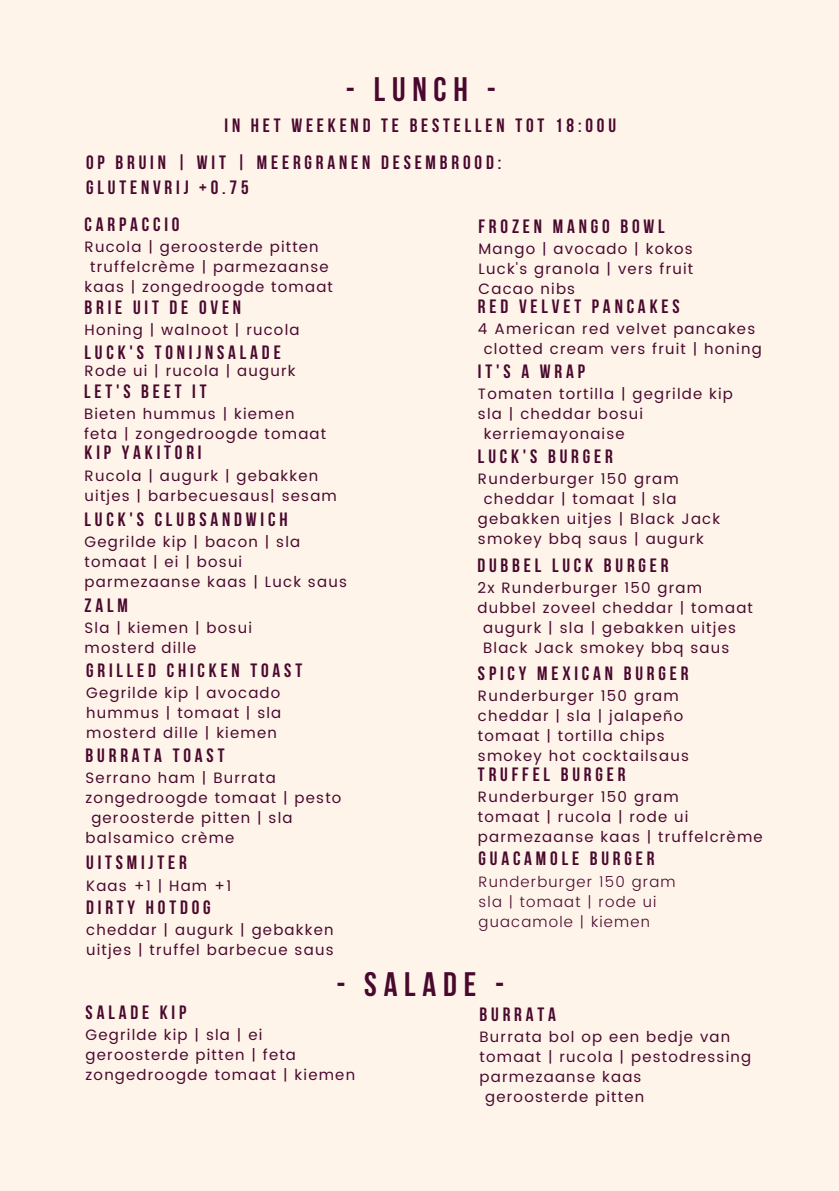
<style>
.page{position:relative;width:839px;height:1191px;background:#fff}
.page>*{position:absolute;margin:0;border:0;box-sizing:border-box;transform-origin:0 0}
.t1{font:700 33.8px "Bebas Neue";letter-spacing:.2em;color:#49092e}
.t2{font:700 19.2px/37px "Bebas Neue";letter-spacing:.2em;color:#49092e}
.t3{font:15px/20px "Poppins";letter-spacing:.08em;color:#49092e}
.t4{font:300 15px/20px "Poppins";letter-spacing:.08em;color:#49092e}
</style>
<div class="page">
<div style="left:0;top:0;width:838px;height:1191px;background:#fff4ea"></div>
<h1 class="t1" style="left:346px;top:76px;width:151px">- LUNCH -</h1>
<p class="t2" style="left:86px;top:109px;width:531px;text-indent:138px">IN HET WEEKEND TE BESTELLEN TOT 18:00U<br>OP BRUIN | WIT | MEERGRANEN DESEMBROOD:</p>
<p class="t2" style="left:86px;top:171px;width:164px">GLUTENVRIJ +0.75</p>
<p class="t2" style="left:85px;top:208px;width:96px">CARPACCIO</p>
<p class="t3" style="left:85px;top:237px;width:236px">Rucola | geroosterde pitten</p>
<p class="t3" style="left:90px;top:257px;width:240px">truffelcrème | parmezaanse</p>
<p class="t3" style="left:85px;top:277px;width:250px">kaas | zongedroogde tomaat</p>
<p class="t2" style="left:85px;top:291px;width:158px">BRIE UIT DE OVEN</p>
<p class="t2" style="left:85px;top:335px;width:198px">LUCK'S TONIJNSALADE</p>
<p class="t3" style="left:85px;top:320px;width:216px">Honing | walnoot | rucola</p>
<p class="t3" style="left:85px;top:361px;width:212px">Rode ui | rucola | augurk</p>
<p class="t2" style="left:84px;top:374px;width:124px">LET'S BEET IT</p>
<p class="t3" style="left:84px;top:404px;width:244px">Bieten hummus | kiemen feta | zongedroogde tomaat</p>
<p class="t2" style="left:85px;top:436px;width:118px">KIP YAKITORI</p>
<p class="t3" style="left:85px;top:465px;width:254px">Rucola | augurk | gebakken uitjes | barbecuesaus| sesam</p>
<p class="t2" style="left:85px;top:503px;width:204px">LUCK'S CLUBSANDWICH</p>
<p class="t3" style="left:85px;top:532px;width:264px">Gegrilde kip | bacon | sla tomaat | ei | bosui parmezaanse kaas | Luck saus</p>
<p class="t2" style="left:85px;top:589px;width:45px">ZALM</p>
<p class="t3" style="left:85px;top:618px;width:169px">Sla | kiemen | bosui mosterd dille</p>
<p class="t2" style="left:86px;top:653px;width:217px">GRILLED CHICKEN TOAST</p>
<p class="t3" style="left:86px;top:683px;width:197px;text-align:justify">Gegrilde kip | avocado hummus | tomaat | sla mosterd dille | kiemen</p>
<p class="t2" style="left:86px;top:738px;width:140px">BURRATA TOAST</p>
<p class="t3" style="left:86px;top:768px;width:192px">Serrano ham | Burrata</p>
<p class="t3" style="left:86px;top:788px;width:257px">zongedroogde tomaat | pesto</p>
<p class="t3" style="left:91px;top:808px;width:203px">geroosterde pitten | sla</p>
<p class="t3" style="left:86px;top:828px;width:150px">balsamico crème</p>
<p class="t2" style="left:86px;top:846px;width:102px">UITSMIJTER</p>
<p class="t3" style="left:86px;top:875px;width:147px">Kaas +1 | Ham +1</p>
<p class="t2" style="left:86px;top:891px;width:126px">DIRTY HOTDOG</p>
<p class="t3" style="left:86px;top:920px;width:249px">cheddar | augurk | gebakken uitjes | truffel barbecue saus</p>
<p class="t2" style="left:478px;top:210px;width:188px">FROZEN MANGO BOWL</p>
<p class="t3" style="left:478px;top:239px;width:216px;text-align:justify">Mango | avocado | kokos Luck's granola | vers fruit Cacao nibs</p>
<p class="t2" style="left:478px;top:290px;width:203px">RED VELVET PANCAKES</p>
<p class="t3" style="left:478px;top:319px;width:285px;text-align:center">4 American red velvet pancakes clotted cream vers fruit | honing</p>
<p class="t2" style="left:478px;top:355px;width:108px">IT'S A WRAP</p>
<p class="t3" style="left:478px;top:384px;width:256px">Tomaten tortilla | gegrilde kip</p>
<p class="t3" style="left:478px;top:404px;width:167px">sla | cheddar bosui</p>
<p class="t3" style="left:483px;top:424px;width:142px">kerriemayonaise</p>
<p class="t2" style="left:478px;top:440px;width:136px">LUCK'S BURGER</p>
<p class="t3" style="left:478px;top:469px;width:202px">Runderburger 150 gram</p>
<p class="t3" style="left:483px;top:489px;width:194px">cheddar | tomaat | sla</p>
<p class="t3" style="left:478px;top:509px;width:244px">gebakken uitjes | Black Jack</p>
<p class="t3" style="left:478px;top:529px;width:227px">smokey bbq saus | augurk</p>
<p class="t2" style="left:477px;top:548px;width:193px">DUBBEL LUCK BURGER</p>
<p class="t3" style="left:477px;top:578px;width:226px">2x Runderburger 150 gram</p>
<p class="t3" style="left:477px;top:598px;width:277px">dubbel zoveel cheddar | tomaat</p>
<p class="t3" style="left:483px;top:618px;width:254px">augurk | sla | gebakken uitjes</p>
<p class="t3" style="left:483px;top:638px;width:248px">Black Jack smokey bbq saus</p>
<p class="t2" style="left:478px;top:656px;width:212px">SPICY MEXICAN BURGER</p>
<p class="t3" style="left:478px;top:685px;width:212px">Runderburger 150 gram cheddar | sla | jalapeño tomaat | tortilla chips smokey hot cocktailsaus</p>
<p class="t2" style="left:478px;top:757px;width:149px">TRUFFEL BURGER</p>
<p class="t3" style="left:478px;top:787px;width:286px">Runderburger 150 gram<br>tomaat | rucola | rode ui parmezaanse kaas | truffelcrème</p>
<p class="t2" style="left:478px;top:842px;width:177px">GUACAMOLE BURGER</p>
<p class="t4" style="left:478px;top:871px;width:199px">Runderburger 150 gram sla | tomaat | rode ui guacamole | kiemen</p>
<h1 class="t1" style="left:336px;top:970px;width:169px">- SALADE -</h1>
<p class="t2" style="left:86px;top:996px;width:102px">SALADE KIP</p>
<p class="t3" style="left:86px;top:1025px;width:271px">Gegrilde kip | sla | ei geroosterde pitten | feta zongedroogde tomaat | kiemen</p>
<p class="t2" style="left:479px;top:997px;width:78px">BURRATA</p>
<p class="t3" style="left:479px;top:1027px;width:252px">Burrata bol op een bedje van</p>
<p class="t3" style="left:479px;top:1047px;width:273px">tomaat | rucola | pestodressing</p>
<p class="t3" style="left:479px;top:1067px;width:163px">parmezaanse kaas</p>
<p class="t3" style="left:485px;top:1087px;width:160px">geroosterde pitten</p>
</div>
